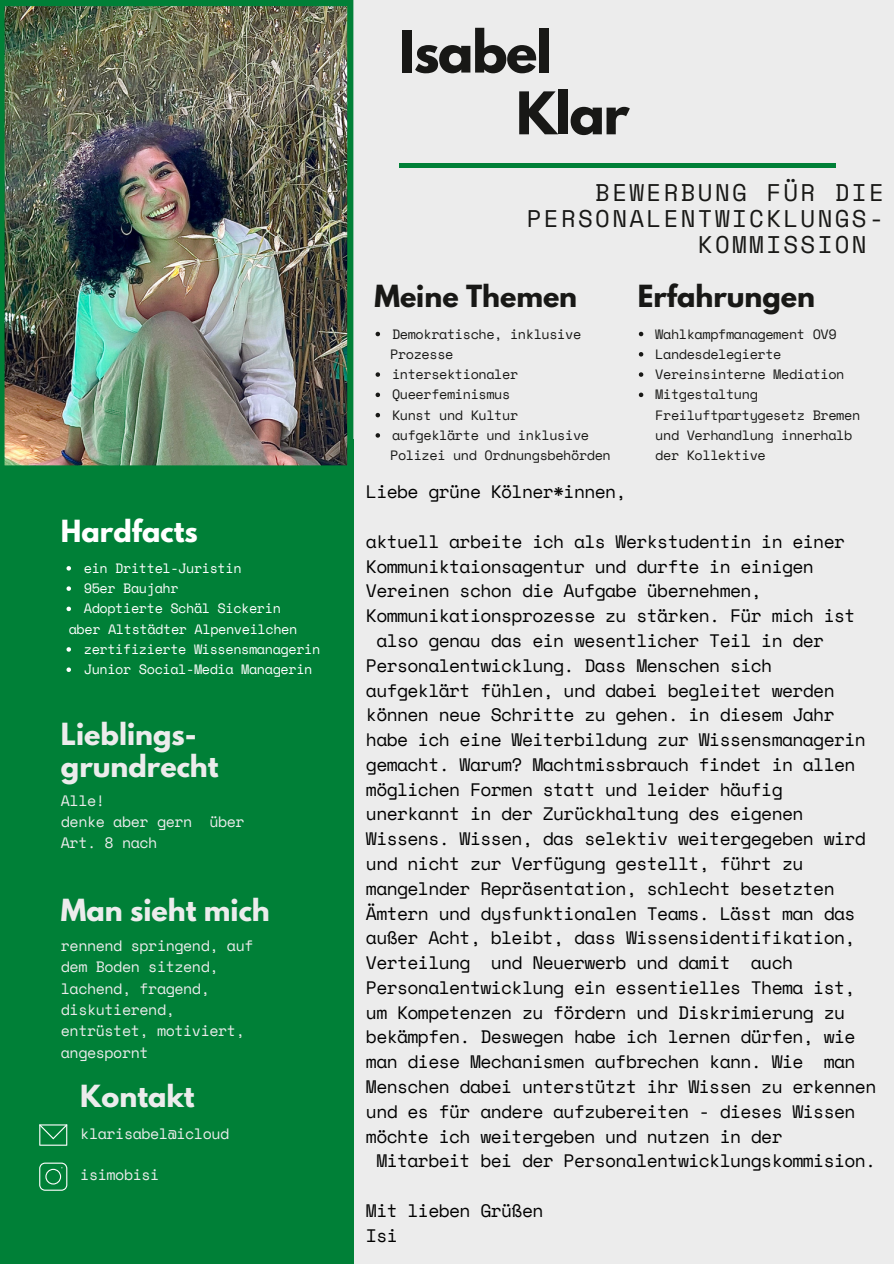
<style>
.page{position:relative;width:894px;height:1264px;background:#fff}
.page>*{position:absolute;margin:0;border:0;box-sizing:border-box;transform-origin:0 0}
.t1{font:700 52.05px/61.8px "League Spartan";letter-spacing:-.03em;color:#181816}
.t2{font:700 27px/31.5px "League Spartan";color:#ececec}
.t3{font:700 27px "League Spartan";color:#181816}
.t4{font:700 27px "League Spartan";color:#fff}
.t5{font:24px "Space Mono";letter-spacing:.1em;color:#181816}
.t6{font:18px/24.8px "Space Mono";letter-spacing:-.035em;color:#000}
.t7{font:15px/21.5px "Space Mono";letter-spacing:-.03em;color:#ececec}
.t8{font:13.5px/20.2px "Space Mono";letter-spacing:-.03em;color:#181816}
.t9{font:13.5px/20.2px "Space Mono";letter-spacing:-.03em;color:#fff}
</style>
<div class="page">
<div style="left:0;top:0;width:893px;height:1263px;background:#ececec"></div>
<div style="left:0;top:439px;width:353px;height:824px;background:#008037"></div>
<hr style="left:399px;top:163px;width:436px;height:4px;background:#008037">
<img style="left:0;top:0;width:353px;height:466px">
<svg style="left:39px;top:1162px;width:28px;height:28px"></svg>
<svg style="left:39px;top:1124px;width:28px;height:21px"></svg>
<svg style="left:375px;top:332px;width:5px;height:4px"></svg>
<svg style="left:375px;top:372px;width:5px;height:5px"></svg>
<svg style="left:375px;top:392px;width:5px;height:5px"></svg>
<svg style="left:375px;top:413px;width:5px;height:4px"></svg>
<svg style="left:375px;top:433px;width:5px;height:4px"></svg>
<svg style="left:66px;top:566px;width:5px;height:4px"></svg>
<svg style="left:66px;top:586px;width:5px;height:5px"></svg>
<svg style="left:66px;top:606px;width:5px;height:5px"></svg>
<svg style="left:66px;top:647px;width:5px;height:4px"></svg>
<svg style="left:66px;top:667px;width:5px;height:5px"></svg>
<svg style="left:638px;top:332px;width:5px;height:4px"></svg>
<svg style="left:638px;top:352px;width:5px;height:4px"></svg>
<svg style="left:638px;top:372px;width:5px;height:5px"></svg>
<svg style="left:638px;top:392px;width:5px;height:5px"></svg>
<h2 class="t4" style="left:61px;top:517px;width:138px">Hardfacts</h2>
<p class="t9" style="left:84px;top:557px;width:198px">ein Drittel-Juristin<br>95er Baujahr<br>Adoptierte Schäl Sickerin</p>
<p class="t9" style="left:84px;top:638px;width:238px">zertifizierte Wissensmanagerin<br>Junior Social-Media Managerin</p>
<p class="t9" style="left:69px;top:618px;width:230px">aber Altstädter Alpenveilchen</p>
<h2 class="t2" style="left:61px;top:722px;width:159px">Lieblings&shy;grundrecht</h2>
<p class="t7" style="left:61px;top:789px;width:185px">Alle!<br>denke aber gern über<br>Art. 8 nach</p>
<h2 class="t2" style="left:61px;top:897px;width:210px">Man sieht mich</h2>
<p class="t7" style="left:61px;top:934px;width:194px">rennend springend, auf dem Boden sitzend, lachend, fragend, diskutierend, entrüstet, motiviert, angespornt</p>
<h2 class="t2" style="left:80px;top:1083px;width:116px">Kontakt</h2>
<p class="t7" style="left:80px;top:1122px;width:150px">klarisabel@icloud</p>
<p class="t7" style="left:80px;top:1163px;width:81px">isimobisi</p>
<h1 class="t1" style="left:516px;top:27px;width:115px;text-indent:-117px">Isabel<br>Klar</h1>
<h3 class="t5" style="left:595px;top:174px;width:290px">BEWERBUNG FÜR DIE</h3>
<h3 class="t5" style="left:526px;top:200px;width:358px">PERSONALENTWICKLUNGS-</h3>
<h3 class="t5" style="left:697px;top:226px;width:170px">KOMMISSION</h3>
<h2 class="t3" style="left:374px;top:283px;width:204px">Meine Themen</h2>
<p class="t8" style="left:392px;top:323px;width:191px">Demokratische, inklusive</p>
<p class="t8" style="left:392px;top:364px;width:198px">intersektionaler<br>Queerfeminismus<br>Kunst und Kultur aufgeklärte und inklusive</p>
<h2 class="t3" style="left:637px;top:283px;width:179px">Erfahrungen</h2>
<p class="t8" style="left:655px;top:323px;width:206px">Wahlkampfmanagement OV9<br>Landesdelegierte<br>Vereinsinterne Mediation<br>Mitgestaltung<br>Freiluftpartygesetz Bremen und Verhandlung innerhalb der Kollektive</p>
<p class="t8" style="left:390px;top:343px;width:65px">Prozesse</p>
<p class="t8" style="left:390px;top:445px;width:222px">Polizei und Ordnungsbehörden</p>
<p class="t6" style="left:366px;top:479px;width:262px">Liebe grüne Kölner*innen,</p>
<p class="t6" style="left:366px;top:528px;width:480px">aktuell arbeite ich als Werkstudentin in einer</p>
<p class="t6" style="left:366px;top:553px;width:449px">Kommuniktaionsagentur und durfte in einigen</p>
<p class="t6" style="left:366px;top:578px;width:397px">Vereinen schon die Aufgabe übernehmen,</p>
<p class="t6" style="left:366px;top:603px;width:491px">Kommunikationsprozesse zu stärken. Für mich ist</p>
<p class="t6" style="left:376px;top:627px;width:449px">also genau das ein wesentlicher Teil in der</p>
<p class="t6" style="left:366px;top:652px;width:408px">Personalentwicklung. Dass Menschen sich</p>
<p class="t6" style="left:366px;top:677px;width:470px">aufgeklärt fühlen, und dabei begleitet werden</p>
<p class="t6" style="left:366px;top:702px;width:470px">können neue Schritte zu gehen. in diesem Jahr</p>
<p class="t6" style="left:366px;top:726px;width:501px">habe ich eine Weiterbildung zur Wissensmanagerin</p>
<p class="t6" style="left:366px;top:751px;width:491px">gemacht. Warum? Machtmissbrauch findet in allen</p>
<p class="t6" style="left:366px;top:776px;width:418px">möglichen Formen statt und leider häufig</p>
<p class="t6" style="left:366px;top:801px;width:439px">unerkannt in der Zurückhaltung des eigenen</p>
<p class="t6" style="left:366px;top:826px;width:501px">Wissens. Wissen, das selektiv weitergegeben wird</p>
<p class="t6" style="left:366px;top:850px;width:439px">und nicht zur Verfügung gestellt, führt zu</p>
<p class="t6" style="left:366px;top:875px;width:470px">mangelnder Repräsentation, schlecht besetzten</p>
<p class="t6" style="left:366px;top:900px;width:491px">Ämtern und dysfunktionalen Teams. Lässt man das</p>
<p class="t6" style="left:366px;top:925px;width:491px">außer Acht, bleibt, dass Wissensidentifikation,</p>
<p class="t6" style="left:366px;top:949px;width:428px">Verteilung und Neuerwerb und damit auch</p>
<p class="t6" style="left:366px;top:974px;width:491px">Personalentwicklung ein essentielles Thema ist,</p>
<p class="t6" style="left:366px;top:999px;width:480px">um Kompetenzen zu fördern und Diskrimierung zu</p>
<p class="t6" style="left:366px;top:1024px;width:491px">bekämpfen. Deswegen habe ich lernen dürfen, wie</p>
<p class="t6" style="left:366px;top:1049px;width:491px">man diese Mechanismen aufbrechen kann. Wie man</p>
<p class="t6" style="left:366px;top:1073px;width:511px">Menschen dabei unterstützt ihr Wissen zu erkennen</p>
<p class="t6" style="left:366px;top:1098px;width:491px">und es für andere aufzubereiten - dieses Wissen</p>
<p class="t6" style="left:366px;top:1123px;width:418px">möchte ich weitergeben und nutzen in der</p>
<p class="t6" style="left:376px;top:1148px;width:501px">Mitarbeit bei der Personalentwicklungskommision.</p>
<p class="t6" style="left:366px;top:1197px;width:179px">Mit lieben Grüßen<br>Isi</p>
</div>
